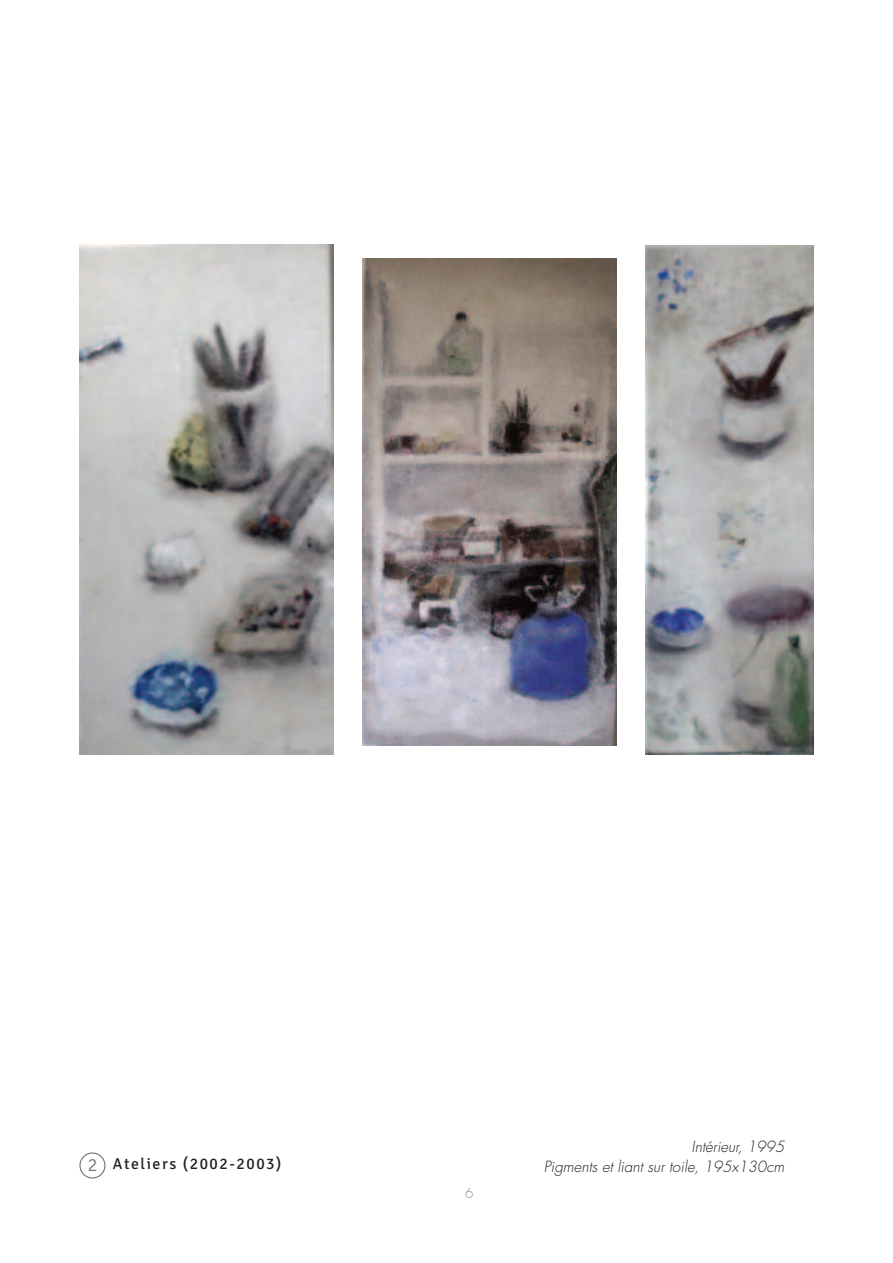
<style>
.page{position:relative;width:893px;height:1263px;background:#fff}
.page>*{position:absolute;margin:0;border:0;box-sizing:border-box;transform-origin:0 0}
.t1{font:15.75px "Signika";letter-spacing:.1em;color:#231f20}
.t2{font:italic 300 15px "Futura";color:#231f20}
.t3{font:300 13.5px "Futura";color:#8a8b87}
.s1{font-weight:300;font-size:18px;color:#767076}
</style>
<div class="page">
<img style="left:363px;top:259px;width:253px;height:487px">
<img style="left:646px;top:246px;width:167px;height:508px">
<img style="left:79px;top:245px;width:254px;height:510px">
<svg style="left:79px;top:1152px;width:26px;height:26px"></svg>
<p class="t2" style="left:692px;top:1140px;width:94px">Intérieur, 1995</p>
<p class="t1" style="left:88px;top:1154px;width:195px"><span class="s1">2</span> Ateliers (2002-2003)</p>
<p class="t2" style="left:544px;top:1159px;width:242px">Pigments et liant sur toile, 195x130cm</p>
<p class="t3" style="left:465px;top:1187px;width:10px">6</p>
</div>
